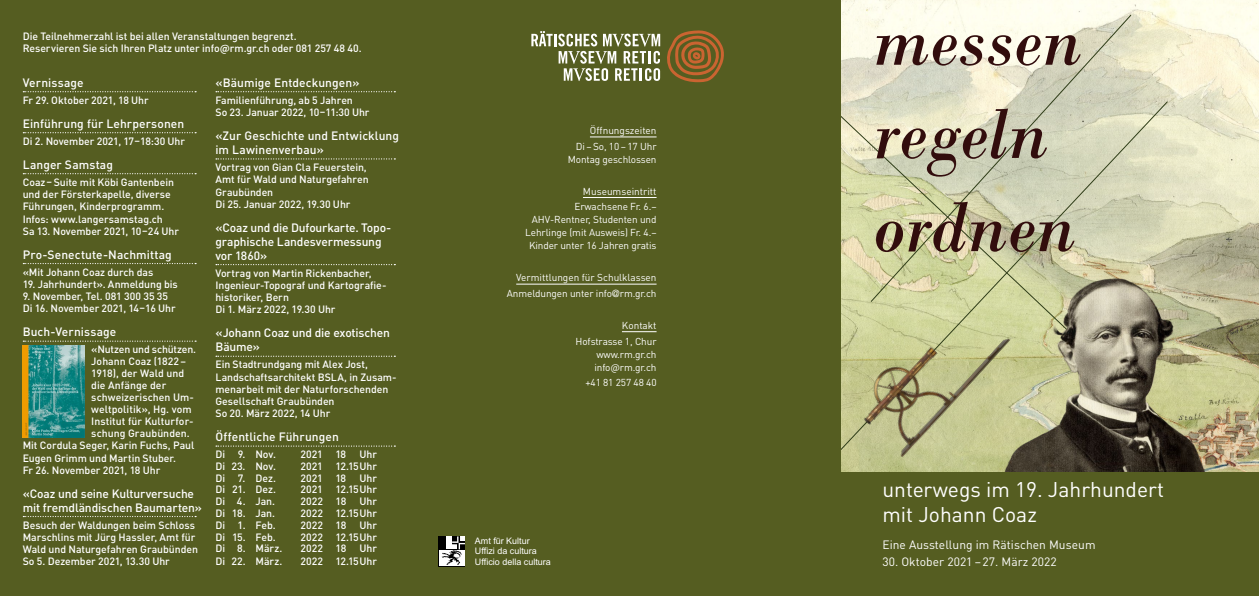
<style>
.page{position:relative;width:1259px;height:596px;background:#fff}
.page>*{position:absolute;margin:0;border:0;box-sizing:border-box;transform-origin:0 0}
.t1{font:italic 74.5px/93.1px "Bodoni";color:#320d0d}
.t2{font:21px/25.2px "DIN Pro";color:#fff}
.t3{font:500 12px/14px "DIN Pro";letter-spacing:.005em;color:#fff}
.t4{font:500 12px/14px "DIN Pro";letter-spacing:-.015em;color:#fff}
.t5{font:12px "DIN Pro";letter-spacing:.005em;color:#fff}
.t6{font:500 10.5px/12.2px "DIN Pro";letter-spacing:-.005em;color:#fff}
.t7{font:10px/15.8px "DIN Pro";letter-spacing:-.01em;color:#fff;text-align:right}
.t8{font:9px/10.8px "Arial";color:#fff}
.s1{font-family:"Trade Gothic LT Com Cn 18"}
</style>
<div class="page">
<img style="left:840px;top:0;width:419px;height:472px">
<svg style="left:840px;top:81px;width:345px;height:190px;background:#dfddc0"></svg>
<svg style="left:840px;top:101px;width:328px;height:371px;background:#cfd0a7"></svg>
<svg style="left:870px;top:14px;width:262px;height:271px;background:#d8d9bc"></svg>
<img style="left:845px;top:285px;width:146px;height:175px">
<div style="left:0;top:0;width:840px;height:595px;background:#555d21"></div>
<hr style="left:590px;top:137px;width:66px;height:1px;background:#fff">
<hr style="left:583px;top:197px;width:73px;height:1px;background:#fff">
<hr style="left:516px;top:284px;width:140px;height:1px;background:#fff">
<hr style="left:622px;top:331px;width:34px;height:1px;background:#fff">
<svg style="left:216px;top:91px;width:179px;height:1px"></svg>
<svg style="left:216px;top:158px;width:179px;height:1px"></svg>
<svg style="left:216px;top:264px;width:179px;height:1px"></svg>
<svg style="left:216px;top:355px;width:179px;height:1px"></svg>
<svg style="left:216px;top:445px;width:179px;height:1px"></svg>
<svg style="left:23px;top:91px;width:173px;height:1px"></svg>
<svg style="left:23px;top:132px;width:173px;height:1px"></svg>
<svg style="left:23px;top:173px;width:173px;height:1px"></svg>
<svg style="left:23px;top:263px;width:173px;height:1px"></svg>
<svg style="left:23px;top:340px;width:173px;height:1px"></svg>
<svg style="left:23px;top:515px;width:173px;height:2px"></svg>
<svg style="left:531px;top:31px;width:129px;height:50px"></svg>
<svg style="left:667px;top:30px;width:57px;height:52px"></svg>
<div style="left:438px;top:535px;width:27px;height:30px;background:#000"></div>
<div style="left:439px;top:549px;width:26px;height:16px;background:#fff"></div>
<svg style="left:442px;top:536px;width:23px;height:28px"></svg>
<img style="left:991px;top:271px;width:231px;height:201px">
<div style="left:840px;top:472px;width:419px;height:123px;background:#555d21"></div>
<img style="left:23px;top:345px;width:62px;height:92px">
<p class="t6" style="left:23px;top:30px;width:340px">Die Teilnehmerzahl ist bei allen Veranstaltungen begrenzt.<br>Reservieren Sie sich Ihren Platz unter info@rm.gr.ch oder 081 257 48 40.</p>
<p class="t3" style="left:23px;top:75px;width:62px">Vernissage</p>
<p class="t6" style="left:23px;top:93px;width:128px">Fr 29. Oktober 2021, 18 Uhr</p>
<p class="t3" style="left:23px;top:116px;width:163px">Einführung für Lehrpersonen</p>
<p class="t6" style="left:23px;top:134px;width:164px">Di 2. November 2021, 17–18:30 Uhr</p>
<p class="t3" style="left:23px;top:157px;width:92px">Langer Samstag</p>
<p class="t6" style="left:23px;top:175px;width:158px">Coaz– Suite mit Köbi Gantenbein und der Försterkapelle, diverse<br>Führungen, Kinderprogramm.<br>Infos: www.langersamstag.ch<br>Sa 13. November 2021, 10–24 Uhr</p>
<p class="t3" style="left:23px;top:247px;width:151px">Pro-Senectute-Nachmittag</p>
<p class="t6" style="left:23px;top:265px;width:132px">«Mit Johann Coaz durch das</p>
<p class="t6" style="left:23px;top:277px;width:157px">19. Jahrhundert». Anmeldung bis</p>
<p class="t6" style="left:23px;top:289px;width:154px">9. November, Tel. 081 300 35 35<br>Di 16. November 2021, 14–16 Uhr</p>
<p class="t3" style="left:23px;top:324px;width:95px">Buch-Vernissage</p>
<p class="t6" style="left:91px;top:343px;width:106px">«Nutzen und schützen.<br>Johann Coaz (1822–<br>1918), der Wald und die Anfänge der schweizerischen Um&shy;weltpolitik», Hg. vom<br>Institut für Kulturfor&shy;schung Graubünden.</p>
<p class="t6" style="left:23px;top:439px;width:173px">Mit Cordula Seger, Karin Fuchs, Paul<br>Eugen Grimm und Martin Stuber.<br>Fr 26. November 2021, 18 Uhr</p>
<p class="t4" style="left:23px;top:485px;width:181px">«Coaz und seine Kulturversuche mit fremdländischen Baumarten»</p>
<p class="t6" style="left:23px;top:518px;width:177px">Besuch der Waldungen beim Schloss Marschlins mit Jürg Hassler, Amt für Wald und Naturgefahren Graubünden So 5. Dezember 2021, 13.30 Uhr</p>
<p class="t3" style="left:215px;top:75px;width:145px">«Bäumige Entdeckungen»</p>
<p class="t6" style="left:215px;top:93px;width:156px">Familienführung, ab 5 Jahren<br>So 23. Januar 2022, 10–11:30 Uhr</p>
<p class="t3" style="left:215px;top:128px;width:185px">«Zur Geschichte und Entwicklung im Lawinenverbau»</p>
<p class="t6" style="left:215px;top:161px;width:155px">Vortrag von Gian Cla Feuerstein,<br>Amt für Wald und Naturgefahren<br>Graubünden<br>Di 25. Januar 2022, 19.30 Uhr</p>
<p class="t4" style="left:215px;top:220px;width:177px">«Coaz und die Dufourkarte. Topo&shy;graphische Landesvermessung vor 1860»</p>
<p class="t6" style="left:215px;top:266px;width:172px">Vortrag von Martin Rickenbacher,<br>Ingenieur-Topograf und Kartografie&shy;historiker, Bern<br>Di 1. März 2022, 19.30 Uhr</p>
<p class="t4" style="left:215px;top:325px;width:176px">«Johann Coaz und die exotischen<br>Bäume»</p>
<p class="t6" style="left:215px;top:358px;width:183px">Ein Stadtrundgang mit Alex Jost,<br>Landschaftsarchitekt BSLA, in Zusam&shy;menarbeit mit der Naturforschenden<br>Gesellschaft Graubünden<br>So 20. März 2022, 14 Uhr</p>
<p class="t3" style="left:215px;top:429px;width:125px">Öffentliche Führungen</p>
<p class="t6" style="left:215px;top:447px;width:62px">Di 9. Nov.</p>
<p class="t6" style="left:300px;top:447px;width:47px">2021 18</p>
<p class="t6" style="left:359px;top:447px;width:19px">Uhr</p>
<p class="t6" style="left:215px;top:459px;width:62px">Di 23. Nov.</p>
<p class="t6" style="left:300px;top:459px;width:78px">2021 12.15Uhr</p>
<p class="t6" style="left:215px;top:471px;width:62px">Di 7. Dez.</p>
<p class="t6" style="left:300px;top:471px;width:47px">2021 18</p>
<p class="t6" style="left:359px;top:471px;width:19px">Uhr</p>
<p class="t6" style="left:215px;top:482px;width:62px">Di 21. Dez.</p>
<p class="t6" style="left:300px;top:482px;width:78px">2021 12.15Uhr</p>
<p class="t6" style="left:215px;top:494px;width:61px">Di 4. Jan.</p>
<p class="t6" style="left:300px;top:494px;width:47px">2022 18</p>
<p class="t6" style="left:359px;top:494px;width:19px">Uhr</p>
<p class="t6" style="left:215px;top:506px;width:61px">Di 18. Jan.</p>
<p class="t6" style="left:300px;top:506px;width:78px">2022 12.15Uhr</p>
<p class="t6" style="left:215px;top:518px;width:62px">Di 1. Feb.</p>
<p class="t6" style="left:300px;top:518px;width:47px">2022 18</p>
<p class="t6" style="left:359px;top:518px;width:19px">Uhr</p>
<p class="t6" style="left:215px;top:530px;width:62px">Di 15. Feb.</p>
<p class="t6" style="left:300px;top:530px;width:78px">2022 12.15Uhr</p>
<p class="t6" style="left:215px;top:541px;width:68px">Di 8. März.</p>
<p class="t6" style="left:300px;top:541px;width:47px">2022 18</p>
<p class="t6" style="left:359px;top:541px;width:19px">Uhr</p>
<p class="t6" style="left:215px;top:554px;width:68px">Di 22. März.</p>
<p class="t6" style="left:300px;top:554px;width:78px">2022 12.15Uhr</p>
<p class="t7" style="left:576px;top:122px;width:82px">Öffnungszeiten<br>Di –So, 10– 17 Uhr</p>
<p class="t7" style="left:568px;top:151px;width:90px">Montag geschlossen</p>
<p class="t7" style="left:574px;top:182px;width:84px">Museumseintritt<br>Erwachsene Fr. 6.–</p>
<p class="t7" style="left:525px;top:213px;width:133px;line-height:13px">AHV-Rentner, Studenten und<br>Lehrlinge (mit Ausweis) Fr. 4.–<br>Kinder unter 16 Jahren gratis</p>
<p class="t7" style="left:507px;top:269px;width:151px">Vermittlungen für Schulklassen<br>Anmeldungen unter info<span class="s1">@</span>rm.gr.ch</p>
<p class="t7" style="left:575px;top:316px;width:82px">Kontakt<br>Hofstrasse 1, Chur</p>
<p class="t7" style="left:594px;top:347px;width:64px;line-height:13px;text-align:left">www.rm.gr.ch info@rm.gr.ch</p>
<p class="t7" style="left:585px;top:374px;width:73px">+41 81 257 48 40</p>
<p class="t8" style="left:475px;top:534px;width:77px">Amt für Kultur<br>Uffizi da cultura<br>Ufficio della cultura</p>
<h1 class="t1" style="left:873px;top:-6px;width:210px">messen regeln ordnen</h1>
<h2 class="t2" style="left:882px;top:475px;width:283px">unterwegs im 19. Jahrhundert mit Johann Coaz</h2>
<p class="t5" style="left:882px;top:536px;width:215px">Eine Ausstellung im Rätischen Museum</p>
<p class="t5" style="left:882px;top:553px;width:176px">30. Oktober 2021 – 27. März 2022</p>
</div>
